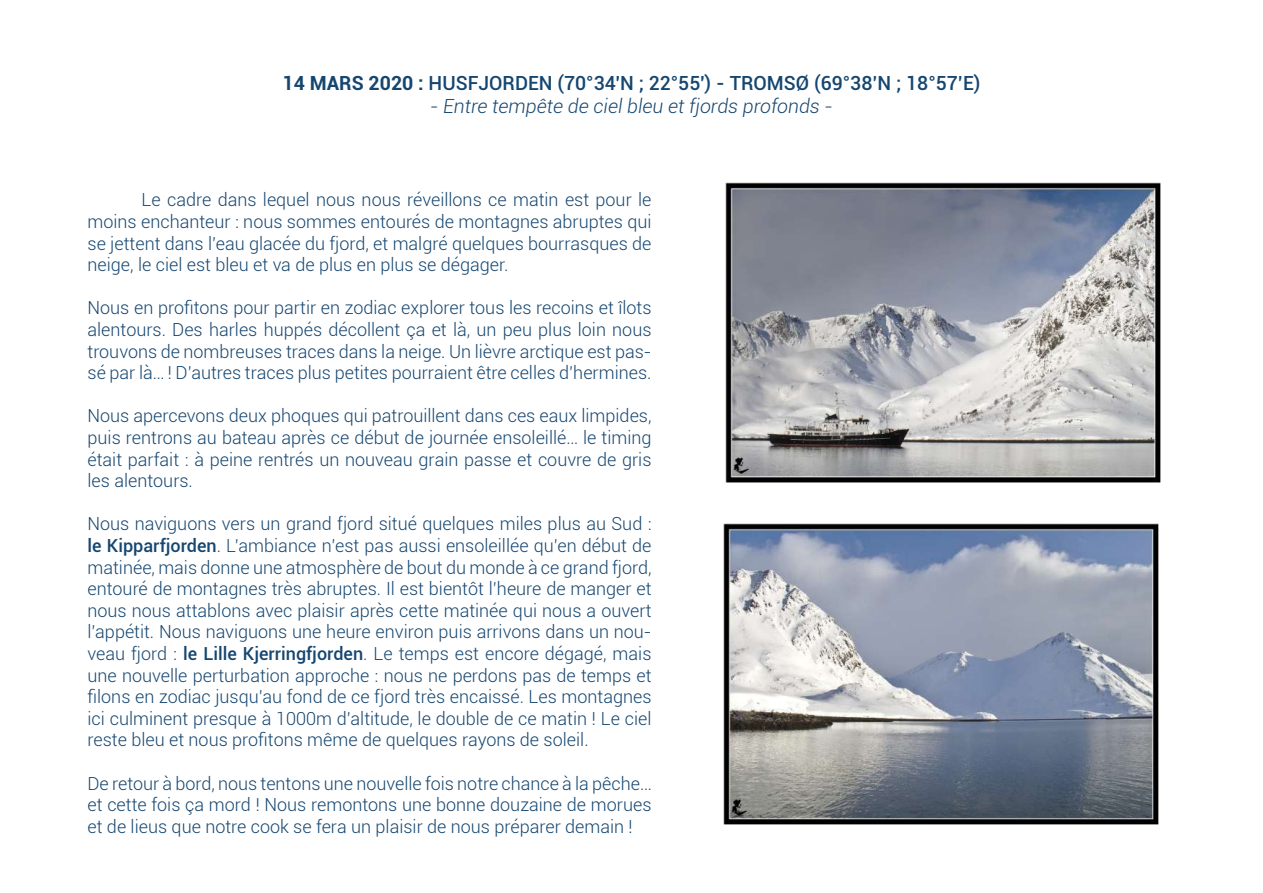
<style>
.page{position:relative;width:1263px;height:893px;background:#fff}
.page>*{position:absolute;margin:0;border:0;box-sizing:border-box;transform-origin:0 0}
.t1{font:500 19.5px "Roboto";color:#154670}
.t2{font:italic 300 19.5px "Roboto";color:#154670}
.t3{font:300 18px/21.6px "Roboto";color:#154670;text-align:justify}
.s1{font-weight:700}
.s2{font-weight:500}
</style>
<div class="page">
<img style="left:725px;top:182px;width:436px;height:300px">
<img style="left:723px;top:524px;width:435px;height:300px">
<p class="t1" style="left:282px;top:69px;width:699px"><span class="s1">14 MARS 2020 :</span> HUSFJORDEN (70°34′N ; 22°55′) - TROMSØ (69°38’N ; 18°57’E)</p>
<p class="t2" style="left:430px;top:93px;width:404px">- Entre tempête de ciel bleu et fjords profonds -</p>
<p class="t3" style="left:88px;top:189px;width:565px;text-indent:54px">Le cadre dans lequel nous nous réveillons ce matin est pour le moins enchanteur : nous sommes entourés de montagnes abruptes qui se jettent dans l’eau glacée du fjord, et malgré quelques bourrasques de neige, le ciel est bleu et va de plus en plus se dégager.</p>
<p class="t3" style="left:88px;top:297px;width:565px">Nous en profitons pour partir en zodiac explorer tous les recoins et îlots alentours. Des harles huppés décollent ça et là, un peu plus loin nous trouvons de nombreuses traces dans la neige. Un lièvre arctique est pas&shy;sé par là… ! D’autres traces plus petites pourraient être celles d’hermines.</p>
<p class="t3" style="left:88px;top:405px;width:565px">Nous apercevons deux phoques qui patrouillent dans ces eaux limpides, puis rentrons au bateau après ce début de journée ensoleillé… le timing était parfait : à peine rentrés un nouveau grain passe et couvre de gris les alentours.</p>
<p class="t3" style="left:88px;top:513px;width:565px">Nous naviguons vers un grand fjord situé quelques miles plus au Sud : <span class="s2">le Kipparfjorden</span>. L’ambiance n’est pas aussi ensoleillée qu’en début de matinée, mais donne une atmosphère de bout du monde à ce grand fjord, entouré de montagnes très abruptes. Il est bientôt l’heure de manger et nous nous attablons avec plaisir après cette matinée qui nous a ouvert l’appétit. Nous naviguons une heure environ puis arrivons dans un nou&shy;veau fjord : <span class="s2">le Lille Kjerringfjorden</span>. Le temps est encore dégagé, mais une nouvelle perturbation approche : nous ne perdons pas de temps et filons en zodiac jusqu’au fond de ce fjord très encaissé. Les montagnes ici culminent presque à 1000m d’altitude, le double de ce matin ! Le ciel reste bleu et nous profitons même de quelques rayons de soleil.</p>
<p class="t3" style="left:88px;top:772px;width:565px">De retour à bord, nous tentons une nouvelle fois notre chance à la pêche… et cette fois ça mord ! Nous remontons une bonne douzaine de morues et de lieus que notre cook se fera un plaisir de nous préparer demain !</p>
</div>
